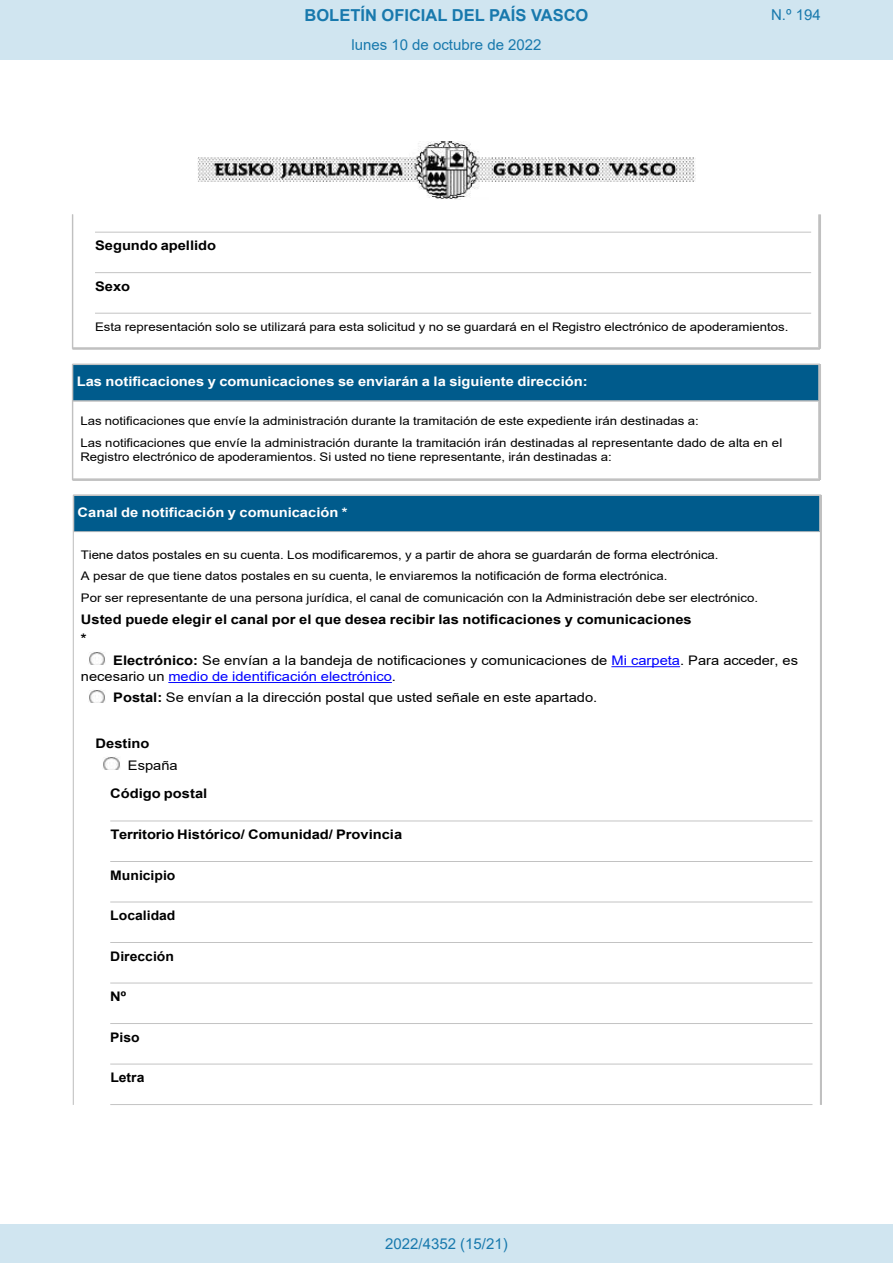
<style>
.page{position:relative;width:893px;height:1263px;background:#fff}
.page>*{position:absolute;margin:0;border:0;box-sizing:border-box;transform-origin:0 0}
.t1{font:700 16.5px "Arial";color:#1879ad}
.Paginacion_Centro{font:15px "Arial";color:#1879ad}
.t2{font:13.2px/15.8px "Arial";color:#000;scale:1.11 1}
.t3{font:700 13.2px/18.5px "Arial";color:#000;scale:1.11 1}
.t4{font:700 13.2px "Arial";color:#fff;scale:1.11 1}
.t5{font:700 13.2px "Arial";color:#000;scale:1.06 1}
.t6{font:11.85px/21.3px "Arial";color:#000;scale:1.11 1}
.s1{font-weight:700}
.s2{color:#00f}
.s3{font-weight:400}
</style>
<div class="page">
<img style="left:197px;top:141px;width:498px;height:59px">
<hr style="left:819px;top:214px;width:2px;height:135px;background:#c0c0c0">
<hr style="left:72px;top:348px;width:748px;height:2px;background:#c0c0c0">
<hr style="left:72px;top:214px;width:1px;height:135px;background:#c0c0c0">
<hr style="left:818px;top:214px;width:1px;height:134px;background:#c0c0c0">
<hr style="left:73px;top:347px;width:746px;height:1px;background:#c0c0c0">
<hr style="left:73px;top:214px;width:1px;height:134px;background:#c0c0c0">
<hr style="left:95px;top:232px;width:716px;height:1px;background:#c0c0c0">
<hr style="left:95px;top:272px;width:716px;height:1px;background:#c0c0c0">
<hr style="left:95px;top:313px;width:716px;height:1px;background:#c0c0c0">
<hr style="left:819px;top:364px;width:2px;height:116px;background:#c0c0c0">
<hr style="left:72px;top:479px;width:748px;height:2px;background:#c0c0c0">
<hr style="left:72px;top:364px;width:1px;height:116px;background:#c0c0c0">
<div style="left:73px;top:365px;width:745px;height:36px;background:#005b8c"></div>
<hr style="left:73px;top:364px;width:746px;height:1px;background:#c0c0c0">
<hr style="left:818px;top:365px;width:1px;height:36px;background:#c0c0c0">
<hr style="left:73px;top:365px;width:1px;height:36px;background:#c0c0c0">
<hr style="left:73px;top:401px;width:746px;height:1px;background:#c0c0c0">
<hr style="left:818px;top:401px;width:1px;height:78px;background:#c0c0c0">
<hr style="left:73px;top:401px;width:1px;height:78px;background:#c0c0c0">
<hr style="left:820px;top:495px;width:2px;height:610px;background:#c0c0c0">
<hr style="left:73px;top:495px;width:1px;height:610px;background:#c0c0c0">
<div style="left:74px;top:496px;width:745px;height:35px;background:#005b8c"></div>
<hr style="left:74px;top:495px;width:746px;height:1px;background:#c0c0c0">
<hr style="left:819px;top:495px;width:1px;height:37px;background:#c0c0c0">
<hr style="left:74px;top:531px;width:746px;height:1px;background:#c0c0c0">
<img style="left:89px;top:652px;width:16px;height:13px">
<img style="left:89px;top:690px;width:16px;height:13px">
<img style="left:103px;top:756px;width:17px;height:14px">
<hr style="left:110px;top:821px;width:702px;height:1px;background:#c0c0c0">
<hr style="left:110px;top:861px;width:702px;height:1px;background:#c0c0c0">
<hr style="left:110px;top:902px;width:702px;height:1px;background:#c0c0c0">
<hr style="left:110px;top:942px;width:702px;height:1px;background:#c0c0c0">
<hr style="left:110px;top:983px;width:702px;height:1px;background:#c0c0c0">
<hr style="left:110px;top:1023px;width:702px;height:1px;background:#c0c0c0">
<hr style="left:110px;top:1064px;width:702px;height:1px;background:#c0c0c0">
<hr style="left:110px;top:1104px;width:702px;height:1px;background:#c0c0c0">
<hr style="left:611px;top:666px;width:69px;height:1px;background:#00f">
<hr style="left:168px;top:682px;width:224px;height:1px;background:#00f">
<div style="left:0;top:0;width:893px;height:60px;background:#d0e5f0"></div>
<div style="left:0;top:1225px;width:893px;height:38px;background:#d0e5f0"></div>
<h1 class="t1" style="left:305px;top:3px;width:285px">BOLETÍN OFICIAL DEL PAÍS VASCO</h1>
<p class="Paginacion_Centro" style="left:771px;top:5px;width:51px">N.º 194</p>
<p class="Paginacion_Centro" style="left:351px;top:35px;width:192px">lunes 10 de octubre de 2022</p>
<p class="t3" style="left:95px;top:237px;width:111px">Segundo apellido</p>
<p class="t3" style="left:95px;top:277px;width:33px">Sexo</p>
<p class="t6" style="left:95px;top:316px;width:626px">Esta representación solo se utilizará para esta solicitud y no se guardará en el Registro electrónico de apoderamientos.</p>
<p class="t4" style="left:77px;top:372px;width:462px">Las notificaciones y comunicaciones se enviarán a la siguiente dirección:</p>
<p class="t6" style="left:80px;top:410px;width:634px">Las notificaciones que envíe la administración durante la tramitación de este expediente irán destinadas a:<br>Las notificaciones que envíe la administración durante la tramitación irán destinadas al representante dado de alta en el</p>
<p class="t6" style="left:80px;top:446px;width:480px">Registro electrónico de apoderamientos. Si usted no tiene representante, irán destinadas a:</p>
<p class="t4" style="left:78px;top:503px;width:245px">Canal de notificación y comunicación *</p>
<p class="t6" style="left:81px;top:544px;width:612px">Tiene datos postales en su cuenta. Los modificaremos, y a partir de ahora se guardarán de forma electrónica.<br>A pesar de que tiene datos postales en su cuenta, le enviaremos la notificación de forma electrónica.<br>Por ser representante de una persona jurídica, el canal de comunicación con la Administración debe ser electrónico.</p>
<p class="t3" style="left:81px;top:611px;width:552px">Usted puede elegir el canal por el que desea recibir las notificaciones y comunicaciones *</p>
<p class="t2" style="left:81px;top:652px;width:648px;text-indent:32px"><span class="s1">Electrónico:</span> Se envían a la bandeja de notificaciones y comunicaciones de <span class="s2">Mi carpeta</span>. Para acceder, es necesario un <span class="s2">medio de identificación electrónico</span>.</p>
<p class="t2" style="left:113px;top:690px;width:438px"><span class="s1">Postal:</span> Se envían a la dirección postal que usted señale en este apartado.</p>
<p class="t3" style="left:128px;top:732px;width:46px;line-height:21.9px;text-indent:-32px">Destino<br><span class="s3">España</span></p>
<p class="t3" style="left:110px;top:784px;width:89px">Código postal</p>
<p class="t3" style="left:110px;top:825px;width:264px">Territorio Histórico/ Comunidad/ Provincia</p>
<p class="t5" style="left:110px;top:866px;width:63px">Municipio</p>
<p class="t5" style="left:110px;top:906px;width:63px">Localidad</p>
<p class="t5" style="left:110px;top:947px;width:62px">Dirección</p>
<p class="t3" style="left:110px;top:987px;width:16px">Nº</p>
<p class="t5" style="left:110px;top:1028px;width:29px">Piso</p>
<p class="t5" style="left:110px;top:1068px;width:34px">Letra</p>
<p class="Paginacion_Centro" style="left:385px;top:1234px;width:124px">2022/4352 (15/21)</p>
</div>
